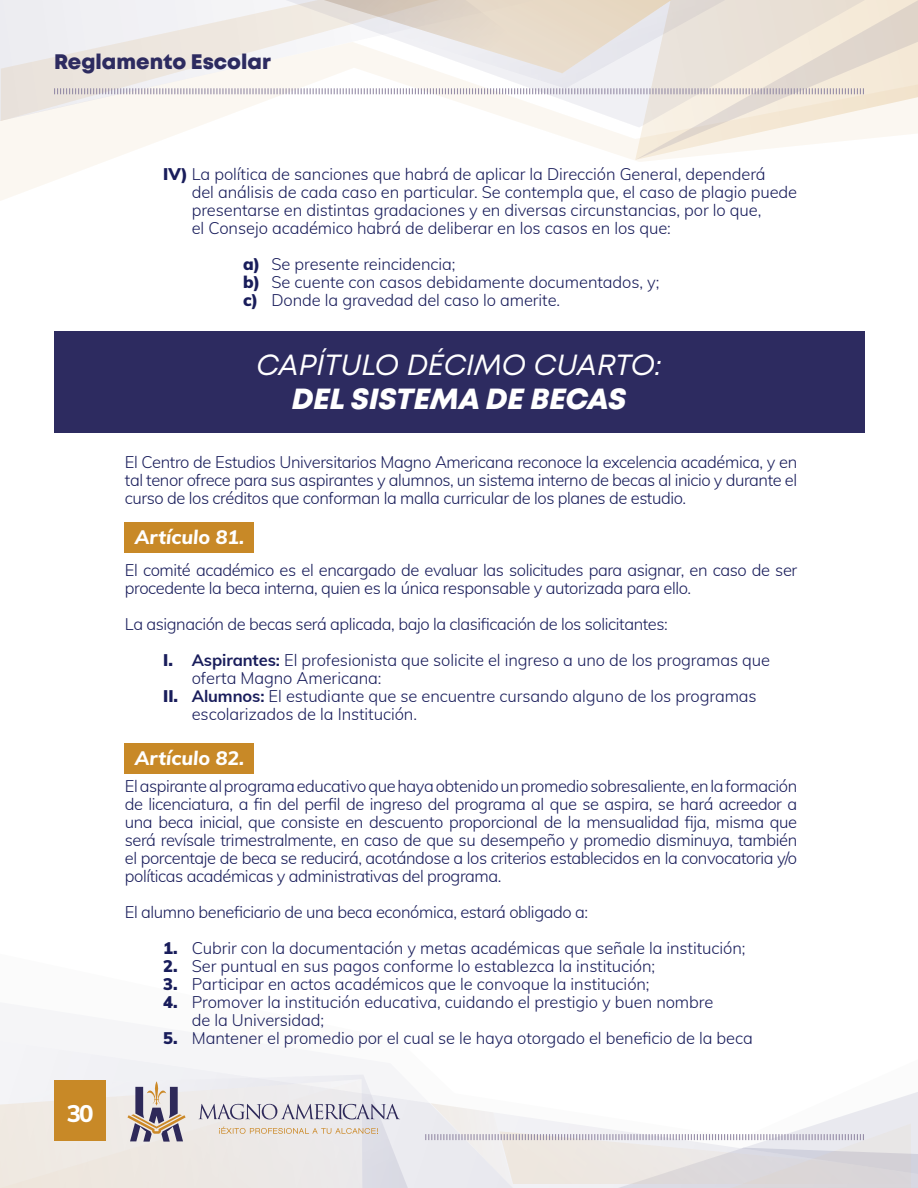
<style>
.page{position:relative;width:918px;height:1188px;background:#fff}
.page>*{position:absolute;margin:0;border:0;box-sizing:border-box;transform-origin:0 0}
.t1{font:italic 29.1px "Mont";color:#fff}
.t2{font:italic 800 29.1px "Mont";color:#fff}
.t3{font:800 24px "Muli";color:#fff}
.t4{font:800 21px "Mont";color:#2d2b60}
.t5{font:italic 800 19.5px "Muli";color:#fff}
.t6{font:300 16.5px/18px "Muli";letter-spacing:-.005em;color:#191d5b}
.t7{font:300 16.5px/18px "Muli";letter-spacing:-.025em;color:#191d5b}
.s1{font-weight:900}
.s2{font-weight:700}
</style>
<div class="page">
<svg style="left:0;top:121px;width:652px;height:80px"></svg>
<svg style="left:1px;top:0;width:195px;height:121px"></svg>
<svg style="left:196px;top:95px;width:439px;height:33px"></svg>
<svg style="left:635px;top:0;width:279px;height:160px"></svg>
<svg style="left:914px;top:0;width:4px;height:134px"></svg>
<svg style="left:0;top:1041px;width:425px;height:147px;fill:#f5f5f7"></svg>
<div style="left:0;top:1075px;width:408px;height:113px;background:#f0f0f4"></div>
<svg style="left:425px;top:1092px;width:493px;height:96px"></svg>
<svg style="left:53px;top:0;width:812px;height:95px"></svg>
<svg style="left:0;top:1079px;width:400px;height:109px;background:#e1d9d2"></svg>
<div style="left:54px;top:331px;width:810px;height:102px;background:#2d2b60"></div>
<div style="left:124px;top:522px;width:130px;height:31px;background:#c88927"></div>
<div style="left:124px;top:743px;width:130px;height:31px;background:#c88927"></div>
<p class="t4" style="left:54px;top:48px;width:218px">Reglamento Escolar</p>
<p class="t6" style="left:192px;top:164px;width:607px;text-indent:-28px"><span class="s1">IV)</span> La política de sanciones que habrá de aplicar la Dirección General, dependerá<br>del análisis de cada caso en particular. Se contempla que, el caso de plagio puede presentarse en distintas gradaciones y en diversas circunstancias, por lo que,<br>el Consejo académico habrá de deliberar en los casos en los que:</p>
<p class="t6" style="left:243px;top:254px;width:418px"><span class="s1">a)</span> Se presente reincidencia;<br><span class="s1">b)</span> Se cuente con casos debidamente documentados, y; <span class="s1">c)</span> Donde la gravedad del caso lo amerite.</p>
<h1 class="t1" style="left:256px;top:346px;width:407px">CAPÍTULO DÉCIMO CUARTO:</h1>
<h1 class="t2" style="left:292px;top:380px;width:336px">DEL SISTEMA DE BECAS</h1>
<p class="t6" style="left:125px;top:452px;width:674px;text-align:justify">El Centro de Estudios Universitarios Magno Americana reconoce la excelencia académica, y en tal tenor ofrece para sus aspirantes y alumnos, un sistema interno de becas al inicio y durante el curso de los créditos que conforman la malla curricular de los planes de estudio.</p>
<p class="t5" style="left:135px;top:523px;width:111px">Artículo 81.</p>
<p class="t7" style="left:125px;top:560px;width:674px">El comité académico es el encargado de evaluar las solicitudes para asignar, en caso de ser procedente la beca interna, quien es la única responsable y autorizada para ello.</p>
<p class="t7" style="left:125px;top:614px;width:544px">La asignación de becas será aplicada, bajo la clasificación de los solicitantes:</p>
<p class="t6" style="left:163px;top:650px;width:608px"><span class="s1">I.</span> <span class="s2">Aspirantes:</span> El profesionista que solicite el ingreso a uno de los programas que</p>
<p class="t6" style="left:192px;top:668px;width:191px">oferta Magno Americana:</p>
<p class="t6" style="left:163px;top:686px;width:595px"><span class="s1">II.</span> <span class="s2">Alumnos:</span> El estudiante que se encuentre cursando alguno de los programas</p>
<p class="t6" style="left:192px;top:704px;width:227px">escolarizados de la Institución.</p>
<p class="t5" style="left:135px;top:744px;width:111px">Artículo 82.</p>
<p class="t6" style="left:125px;top:776px;width:674px;text-align:justify">El aspirante al programa educativo que haya obtenido un promedio sobresaliente, en la formación de licenciatura, a fin del perfil de ingreso del programa al que se aspira, se hará acreedor a una beca inicial, que consiste en descuento proporcional de la mensualidad fija, misma que será revísale trimestralmente, en caso de que su desempeño y promedio disminuya, también el porcentaje de beca se reducirá, acotándose a los criterios establecidos en la convocatoria y/o políticas académicas y administrativas del programa.</p>
<p class="t7" style="left:125px;top:902px;width:465px">El alumno beneficiario de una beca económica, estará obligado a:</p>
<h2 class="t3" style="left:67px;top:1096px;width:28px">30</h2>
<p class="t6" style="left:163px;top:938px;width:584px"><span class="s1">1.</span> Cubrir con la documentación y metas académicas que señale la institución;</p>
<p class="t6" style="left:163px;top:956px;width:493px"><span class="s1">2.</span> Ser puntual en sus pagos conforme lo establezca la institución;</p>
<p class="t6" style="left:163px;top:974px;width:488px"><span class="s1">3.</span> Participar en actos académicos que le convoque la institución;</p>
<p class="t6" style="left:192px;top:992px;width:523px;text-indent:-28px"><span class="s1">4.</span> Promover la institución educativa, cuidando el prestigio y buen nombre de la Universidad;</p>
<p class="t6" style="left:163px;top:1028px;width:591px"><span class="s1">5.</span> Mantener el promedio por el cual se le haya otorgado el beneficio de la beca</p>
</div>
